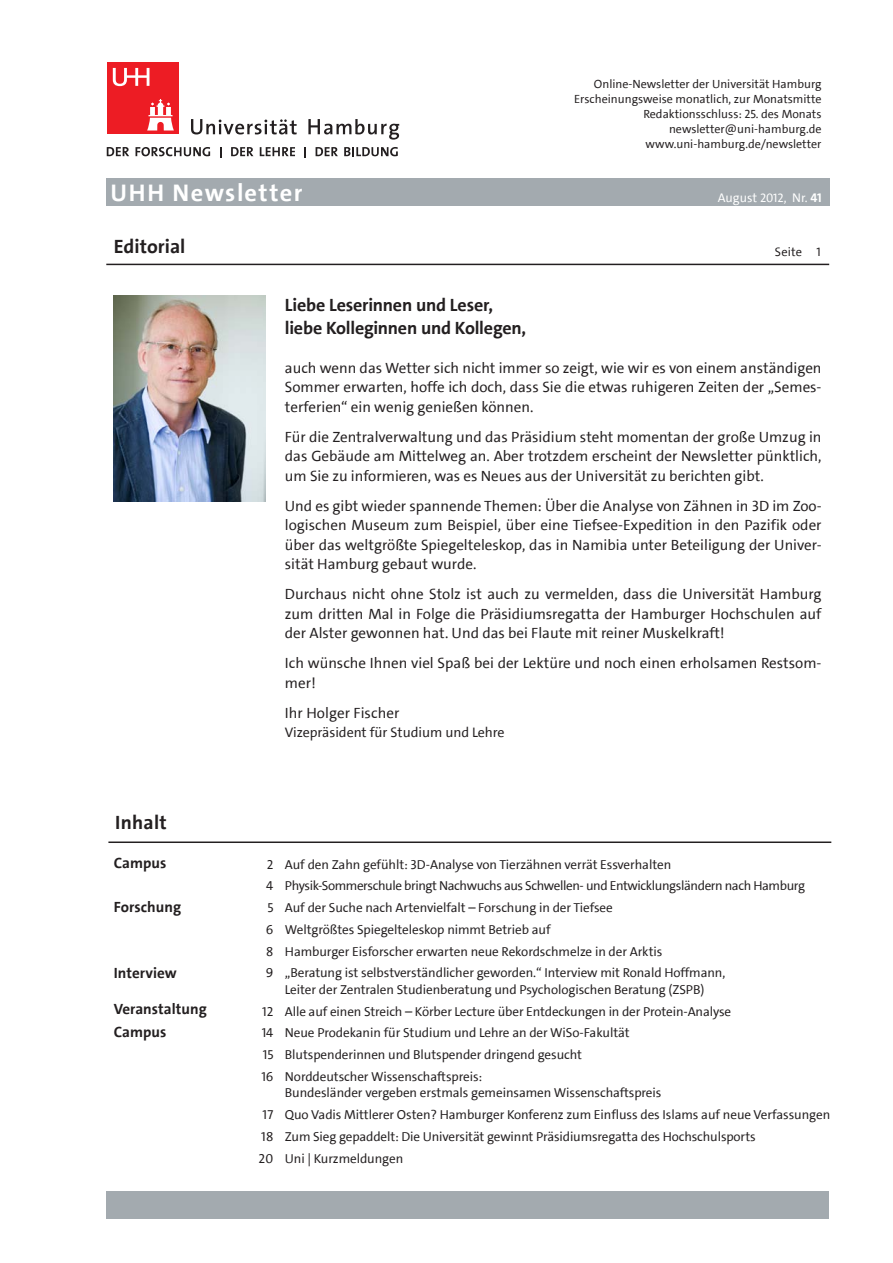
<style>
.page{position:relative;width:893px;height:1263px;background:#fff}
.page>*{position:absolute;margin:0;border:0;box-sizing:border-box;transform-origin:0 0}
.t1{font:700 24.3px "The Sans UHH";letter-spacing:.06em;color:#fff}
.t2{font:700 19.5px "The Sans UHH";color:#231f20}
.t3{font:700 18px/22.5px "The Sans UHH";letter-spacing:-.01em;color:#231f20}
.t4{font:15px/19.5px "The Sans UHH";color:#231f20;text-align:justify}
.t5{font:700 15px "The Sans UHH";letter-spacing:.005em;color:#231f20}
.t6{font:13.95px "The Sans UHH";color:#231f20}
.t7{font:13.2px/21.8px "The Sans UHH";letter-spacing:-.005em;color:#231f20}
.t8{font:12.75px "The Sans UHH";color:#fff}
.t9{font:12.3px "The Sans UHH";letter-spacing:.01em;color:#231f20}
.t10{font:12px/15px "The Sans UHH";color:#231f20;text-align:right}
.s1{font-size:12.3px}
.s2{font-weight:700}
</style>
<div class="page">
<svg style="left:191px;top:119px;width:106px;height:15px"></svg>
<svg style="left:308px;top:119px;width:91px;height:21px"></svg>
<div style="left:107px;top:63px;width:72px;height:71px;background:#ed1c24"></div>
<svg style="left:147px;top:99px;width:27px;height:31px"></svg>
<svg style="left:113px;top:68px;width:36px;height:18px"></svg>
<svg style="left:107px;top:147px;width:22px;height:9px"></svg>
<svg style="left:136px;top:147px;width:74px;height:9px"></svg>
<svg style="left:231px;top:147px;width:22px;height:9px"></svg>
<svg style="left:260px;top:147px;width:35px;height:9px"></svg>
<svg style="left:316px;top:147px;width:22px;height:9px"></svg>
<svg style="left:344px;top:147px;width:54px;height:9px"></svg>
<div style="left:106px;top:179px;width:723px;height:27px;background:#a3aaaf"></div>
<div style="left:106px;top:1191px;width:723px;height:27px;background:#a3aaaf"></div>
<hr style="left:106px;top:264px;width:723px;height:1px;background:#231f20">
<hr style="left:108px;top:841px;width:723px;height:2px;background:#231f20">
<img style="left:114px;top:296px;width:152px;height:206px">
<p class="t10" style="left:574px;top:76px;width:249px">Online-Newsletter der Universität Hamburg Erscheinungsweise monatlich, zur Monatsmitte Redaktionsschluss: 25. des Monats newsletter@uni-hamburg.de www.uni-hamburg.de/newsletter</p>
<h1 class="t1" style="left:111px;top:177px;width:194px">UHH Newsletter</h1>
<p class="t8" style="left:718px;top:189px;width:105px">August <span class="s1">2012</span>, Nr. <span class="s2">41</span></p>
<h2 class="t2" style="left:114px;top:233px;width:73px">Editorial</h2>
<h2 class="t2" style="left:115px;top:810px;width:53px">Inhalt</h2>
<p class="t5" style="left:114px;top:854px;width:54px">Campus</p>
<p class="t5" style="left:114px;top:897px;width:69px">Forschung</p>
<p class="t5" style="left:114px;top:963px;width:65px">Interview</p>
<p class="t5" style="left:114px;top:999px;width:95px">Veranstaltung</p>
<p class="t5" style="left:114px;top:1022px;width:54px">Campus</p>
<p class="t9" style="left:775px;top:244px;width:29px">Seite</p>
<p class="t9" style="left:816px;top:244px;width:6px">1</p>
<p class="t3" style="left:285px;top:294px;width:243px">Liebe Leserinnen und Leser, liebe Kolleginnen und Kollegen,</p>
<p class="t4" style="left:285px;top:358px;width:538px">auch wenn das Wetter sich nicht immer so zeigt, wie wir es von einem anständigen Sommer erwarten, hoffe ich doch, dass Sie die etwas ruhigeren Zeiten der „Semes&shy;terferien“ ein wenig genießen können.</p>
<p class="t4" style="left:285px;top:427px;width:538px">Für die Zentralverwaltung und das Präsidium steht momentan der große Umzug in das Gebäude am Mittelweg an. Aber trotzdem erscheint der Newsletter pünktlich, um Sie zu informieren, was es Neues aus der Universität zu berichten gibt.</p>
<p class="t4" style="left:285px;top:496px;width:538px">Und es gibt wieder spannende Themen: Über die Analyse von Zähnen in 3D im Zoo&shy;logischen Museum zum Beispiel, über eine Tiefsee-Expedition in den Pazifik oder über das weltgrößte Spiegelteleskop, das in Namibia unter Beteiligung der Univer&shy;sität Hamburg gebaut wurde.</p>
<p class="t4" style="left:285px;top:584px;width:538px">Durchaus nicht ohne Stolz ist auch zu vermelden, dass die Universität Hamburg zum dritten Mal in Folge die Präsidiumsregatta der Hamburger Hochschulen auf der Alster gewonnen hat. Und das bei Flaute mit reiner Muskelkraft!</p>
<p class="t4" style="left:285px;top:653px;width:538px">Ich wünsche Ihnen viel Spaß bei der Lektüre und noch einen erholsamen Restsom&shy;mer!</p>
<p class="t4" style="left:285px;top:703px;width:116px">Ihr Holger Fischer</p>
<p class="t6" style="left:285px;top:723px;width:221px">Vizepräsident für Studium und Lehre</p>
<p class="t7" style="left:266px;top:853px;width:9px;text-align:justify">2<br>4<br>5<br>6<br>8<br>9</p>
<p class="t7" style="left:261px;top:1000px;width:14px;text-align:justify">12<br>14<br>15<br>16</p>
<p class="t7" style="left:259px;top:1104px;width:16px;text-align:center">17<br>18<br>20</p>
<p class="t7" style="left:285px;top:853px;width:522px">Auf den Zahn gefühlt: 3D-Analyse von Tierzähnen verrät Essverhalten<br>Physik-Sommerschule bringt Nachwuchs aus Schwellen- und Entwicklungsländern nach Hamburg Auf der Suche nach Artenvielfalt – Forschung in der Tiefsee<br>Weltgrößtes Spiegelteleskop nimmt Betrieb auf<br>Hamburger Eisforscher erwarten neue Rekordschmelze in der Arktis<br>„Beratung ist selbstverständlicher geworden.“ Interview mit Ronald Hoffmann,</p>
<p class="t7" style="left:285px;top:979px;width:448px">Leiter der Zentralen Studienberatung und Psychologischen Beratung (ZSPB)<br>Alle auf einen Streich – Körber Lecture über Entdeckungen in der Protein-Analyse Neue Prodekanin für Studium und Lehre an der WiSo-Fakultät Blutspenderinnen und Blutspender dringend gesucht<br>Norddeutscher Wissenschaftspreis:</p>
<p class="t7" style="left:285px;top:1082px;width:547px">Bundesländer vergeben erstmals gemeinsamen Wissenschaftspreis<br>Quo Vadis Mittlerer Osten? Hamburger Konferenz zum Einfluss des Islams auf neue Verfassungen Zum Sieg gepaddelt: Die Universität gewinnt Präsidiumsregatta des Hochschulsports<br>Uni | Kurzmeldungen</p>
</div>
